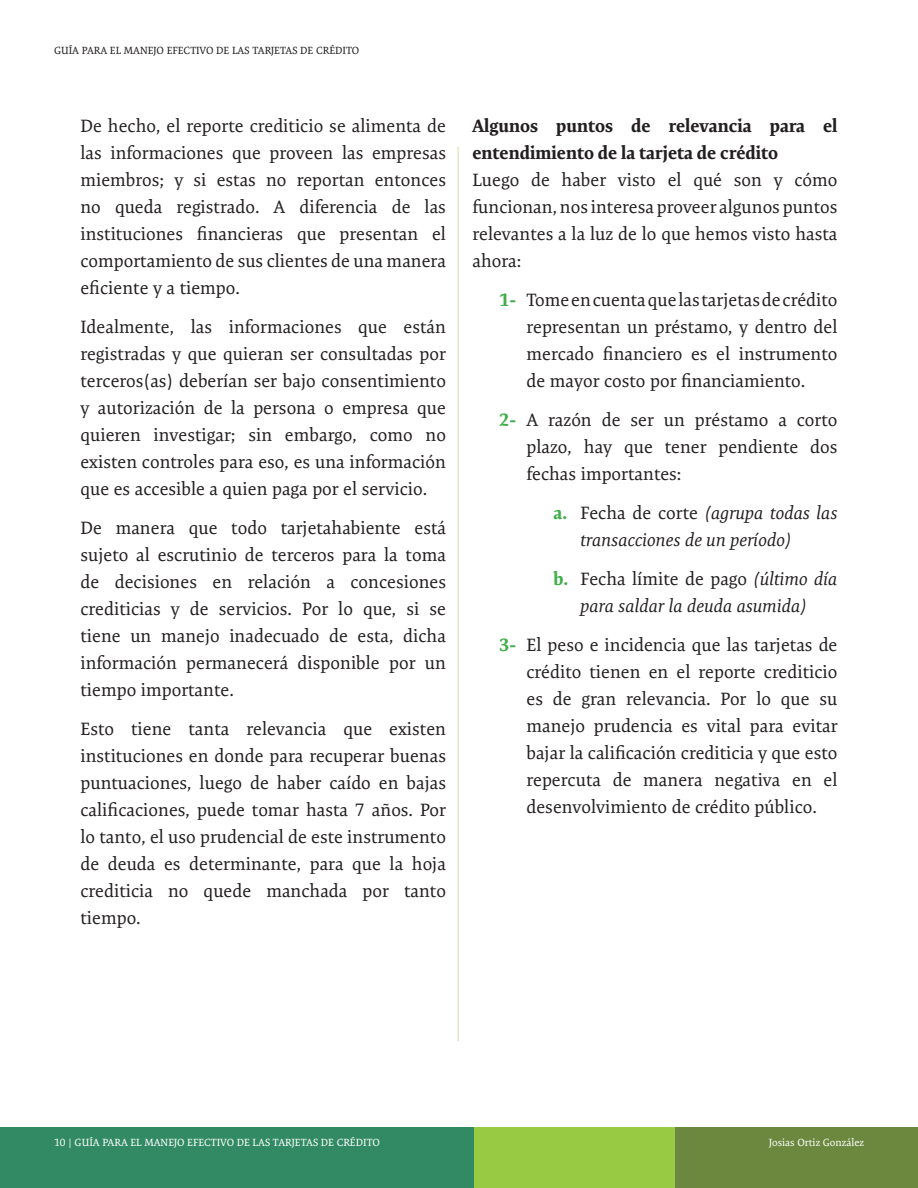
<style>
.page{position:relative;width:918px;height:1188px;background:#fff}
.page>*{position:absolute;margin:0;border:0;box-sizing:border-box;transform-origin:0 0}
.t1{font:18px/27px "Expo Serif Pro";color:#231f20;text-align:justify}
.t2{font:italic 18px/27px "Expo Serif Pro";color:#231f20}
.t3{font:700 18px/27px "Expo Serif Pro";color:#231f20}
.t4{font:10.5px "Expo Serif Pro";color:#fff}
.t5{font:10.5px "Expo Serif Pro";color:#231f20}
.s1{font-weight:700;color:#40ae49}
.s2{font-weight:700;font-style:normal;color:#40ae49}
.s3{font-style:normal}
</style>
<div class="page">
<div style="left:431px;top:1127px;width:487px;height:61px;background:#6c883f"></div>
<div style="left:130px;top:1127px;width:545px;height:61px;background:#98ca43"></div>
<div style="left:0;top:1127px;width:473px;height:61px;background:#318a63"></div>
<hr style="left:458px;top:147px;width:1px;height:894px;background:#cae19f">
<p class="t5" style="left:54px;top:44px;width:307px">GUÍA PARA EL MANEJO EFECTIVO DE LAS TARJETAS DE CRÉDITO</p>
<p class="t1" style="left:80px;top:112px;width:367px">De hecho, el reporte crediticio se alimenta de las informaciones que proveen las empresas miembros; y si estas no reportan entonces no queda registrado. A diferencia de las instituciones financieras que presentan el comportamiento de sus clientes de una manera eficiente y a tiempo.</p>
<p class="t1" style="left:80px;top:313px;width:367px">Idealmente, las informaciones que están registradas y que quieran ser consultadas por terceros(as) deberían ser bajo consentimiento y autorización de la persona o empresa que quieren investigar; sin embargo, como no existen controles para eso, es una información que es accesible a quien paga por el servicio.</p>
<p class="t1" style="left:80px;top:514px;width:367px">De manera que todo tarjetahabiente está sujeto al escrutinio de terceros para la toma de decisiones en relación a concesiones crediticias y de servicios. Por lo que, si se tiene un manejo inadecuado de esta, dicha información permanecerá disponible por un tiempo importante.</p>
<p class="t1" style="left:80px;top:715px;width:367px">Esto tiene tanta relevancia que existen instituciones en donde para recuperar buenas puntuaciones, luego de haber caído en bajas calificaciones, puede tomar hasta 7 años. Por lo tanto, el uso prudencial de este instrumento de deuda es determinante, para que la hoja crediticia no quede manchada por tanto tiempo.</p>
<p class="t3" style="left:472px;top:112px;width:367px">Algunos puntos de relevancia para el entendimiento de la tarjeta de crédito</p>
<p class="t1" style="left:472px;top:166px;width:367px">Luego de haber visto el qué son y cómo funcionan, nos interesa proveer algunos puntos relevantes a la luz de lo que hemos visto hasta ahora:</p>
<p class="t1" style="left:526px;top:286px;width:313px;text-indent:-27px"><span class="s1">1-</span> Tome en cuenta que las tarjetas de crédito representan un préstamo, y dentro del mercado financiero es el instrumento de mayor costo por financiamiento.</p>
<p class="t1" style="left:526px;top:406px;width:313px;text-indent:-27px"><span class="s1">2-</span> A razón de ser un préstamo a corto plazo, hay que tener pendiente dos fechas importantes:</p>
<p class="t2" style="left:580px;top:499px;width:259px;text-indent:-27px"><span class="s2">a.</span> <span class="s3">Fecha de corte</span> (agrupa todas las transacciones de un período)</p>
<p class="t2" style="left:554px;top:565px;width:286px;text-align:center"><span class="s2">b.</span> <span class="s3">Fecha límite de pago</span> (último día para saldar la deuda asumida)</p>
<p class="t1" style="left:526px;top:631px;width:313px;text-indent:-27px"><span class="s1">3-</span> El peso e incidencia que las tarjetas de crédito tienen en el reporte crediticio es de gran relevancia. Por lo que su manejo prudencia es vital para evitar bajar la calificación crediticia y que esto repercuta de manera negativa en el desenvolvimiento de crédito público.</p>
<p class="t4" style="left:54px;top:1137px;width:328px">10 | GUÍA PARA EL MANEJO EFECTIVO DE LAS TARJETAS DE CRÉDITO</p>
<p class="t4" style="left:769px;top:1137px;width:97px">Josias Ortiz González</p>
</div>
